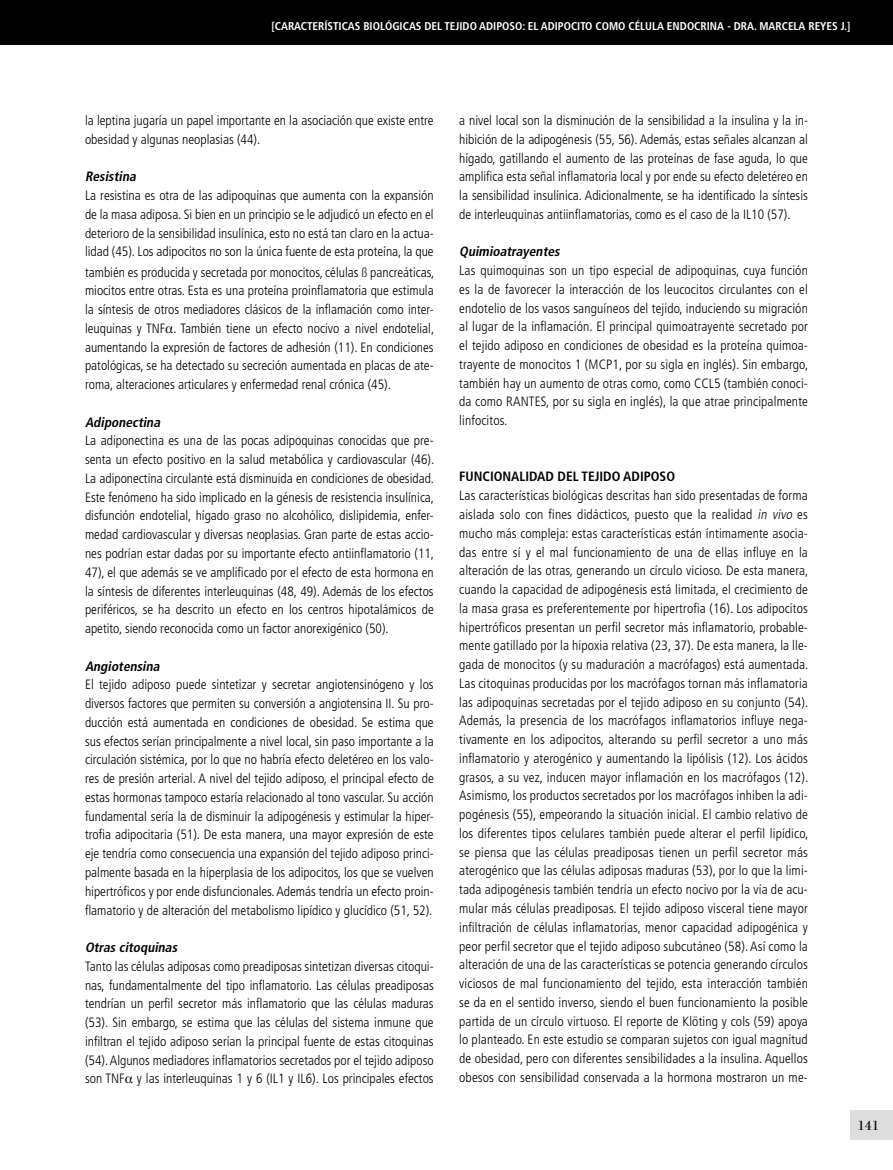
<style>
.page{position:relative;width:893px;height:1170px;background:#fff}
.page>*{position:absolute;margin:0;border:0;box-sizing:border-box;transform-origin:0 0}
.t1{font:19.5px "Filosofia Grand Caps";color:#000;scale:1.1 1}
.t2{font:300 condensed 13.5px/18.8px "Frutiger";color:#000;text-align:justify}
.t3{font:italic 700 condensed 13.5px "Frutiger";color:#000}
.t4{font:700 condensed 13.5px "Frutiger";color:#000}
.t5{font:700 condensed 11.25px "Frutiger";color:#fff}
.s1{font-weight:400;font-size:12.75px;color:#474647}
.s2{font-family:"Times";font-weight:400;font-stretch:normal}
.s3{font-style:italic}
</style>
<div class="page">
<div style="left:850px;top:1110px;width:43px;height:30px;background:#dfdedf"></div>
<div style="left:0;top:0;width:893px;height:44px;background:#000"></div>
<p class="t5" style="left:272px;top:19px;width:17px">[CARACTERÍSTICAS</p>
<p class="t5" style="left:363px;top:19px;width:7px">BIOL</p>
<p class="t5" style="left:385px;top:19px;width:14px">ÓGICAS</p>
<p class="t5" style="left:424px;top:19px;width:7px">DEL</p>
<p class="t5" style="left:444px;top:19px;width:7px">TEJIDO</p>
<p class="t5" style="left:479px;top:19px;width:8px">ADIPOSO</p>
<p class="t5" style="left:522px;top:19px;width:26px">: EL ADIPOCITO</p>
<p class="t5" style="left:595px;top:19px;width:9px">COMO</p>
<p class="t5" style="left:628px;top:19px;width:7px">CÉLULA</p>
<p class="t5" style="left:667px;top:19px;width:8px">ENDOCRINA</p>
<p class="t5" style="left:727px;top:19px;width:49px">- DRA. MARCELA</p>
<p class="t5" style="left:808px;top:19px;width:13px">REYES</p>
<p class="t5" style="left:841px;top:19px;width:11px">J.]</p>
<p class="t2" style="left:85px;top:111px;width:350px">la leptina jugaría un papel importante en la asociación que existe entre obesidad y algunas neoplasias (44).</p>
<p class="t3" style="left:85px;top:168px;width:55px">Resistina</p>
<p class="t2" style="left:85px;top:186px;width:350px">La resistina es otra de las adipoquinas que aumenta con la expansión de la masa adiposa. Si bien en un principio se le adjudicó un efecto en el deterioro de la sensibilidad insulínica, esto no está tan claro en la actua&shy;lidad (45). Los adipocitos no son la única fuente de esta proteína, la que</p>
<p class="t2" style="left:85px;top:263px;width:351px">también es producida y secretada por monocitos, células <span class="s1">ß</span> pancreáticas, miocitos entre otras. Esta es una proteína proinflamatoria que estimula la síntesis de otros mediadores clásicos de la inflamación como inter&shy;leuquinas y TNF<span class="s2">α</span>. También tiene un efecto nocivo a nivel endotelial, aumentando la expresión de factores de adhesión (11). En condiciones patológicas, se ha detectado su secreción aumentada en placas de ate&shy;roma, alteraciones articulares y enfermedad renal crónica (45).</p>
<p class="t3" style="left:85px;top:414px;width:79px">Adiponectina</p>
<p class="t2" style="left:85px;top:431px;width:351px">La adiponectina es una de las pocas adipoquinas conocidas que pre&shy;senta un efecto positivo en la salud metabólica y cardiovascular (46).<br>La adiponectina circulante está disminuida en condiciones de obesidad.<br>Este fenómeno ha sido implicado en la génesis de resistencia insulínica, disfunción endotelial, hígado graso no alcohólico, dislipidemia, enfer&shy;medad cardiovascular y diversas neoplasias. Gran parte de estas accio&shy;nes podrían estar dadas por su importante efecto antiinflamatorio (11, 47), el que además se ve amplificado por el efecto de esta hormona en la síntesis de diferentes interleuquinas (48, 49). Además de los efectos periféricos, se ha descrito un efecto en los centros hipotalámicos de apetito, siendo reconocida como un factor anorexigénico (50).</p>
<p class="t3" style="left:85px;top:657px;width:79px">Angiotensina</p>
<p class="t2" style="left:85px;top:675px;width:350px">El tejido adiposo puede sintetizar y secretar angiotensinógeno y los diversos factores que permiten su conversión a angiotensina II. Su pro&shy;ducción está aumentada en condiciones de obesidad. Se estima que sus efectos serían principalmente a nivel local, sin paso importante a la circulación sistémica, por lo que no habría efecto deletéreo en los valo&shy;res de presión arterial. A nivel del tejido adiposo, el principal efecto de estas hormonas tampoco estaría relacionado al tono vascular. Su acción fundamental sería la de disminuir la adipogénesis y estimular la hiper&shy;trofia adipocitaria (51). De esta manera, una mayor expresión de este eje tendría como consecuencia una expansión del tejido adiposo princi&shy;palmente basada en la hiperplasia de los adipocitos, los que se vuelven hipertróficos y por ende disfuncionales. Además tendría un efecto proin&shy;flamatorio y de alteración del metabolismo lipídico y glucídico (51, 52).</p>
<p class="t3" style="left:85px;top:939px;width:96px">Otras citoquinas</p>
<p class="t2" style="left:85px;top:956px;width:350px">Tanto las células adiposas como preadiposas sintetizan diversas citoqui&shy;nas, fundamentalmente del tipo inflamatorio. Las células preadiposas tendrían un perfil secretor más inflamatorio que las células maduras (53). Sin embargo, se estima que las células del sistema inmune que infiltran el tejido adiposo serían la principal fuente de estas citoquinas (54). Algunos mediadores inflamatorios secretados por el tejido adiposo son TNF<span class="s2">α</span> y las interleuquinas 1 y 6 (IL1 y IL6). Los principales efectos</p>
<p class="t2" style="left:459px;top:111px;width:350px">a nivel local son la disminución de la sensibilidad a la insulina y la in&shy;hibición de la adipogénesis (55, 56). Además, estas señales alcanzan al hígado, gatillando el aumento de las proteínas de fase aguda, lo que amplifica esta señal inflamatoria local y por ende su efecto deletéreo en la sensibilidad insulínica. Adicionalmente, se ha identificado la síntesis de interleuquinas antiinflamatorias, como es el caso de la IL10 (57).</p>
<p class="t3" style="left:459px;top:243px;width:105px">Quimioatrayentes</p>
<p class="t2" style="left:459px;top:261px;width:351px">Las quimoquinas son un tipo especial de adipoquinas, cuya función es la de favorecer la interacción de los leucocitos circulantes con el endotelio de los vasos sanguíneos del tejido, induciendo su migración al lugar de la inflamación. El principal quimoatrayente secretado por el tejido adiposo en condiciones de obesidad es la proteína quimoa&shy;trayente de monocitos 1 (MCP1, por su sigla en inglés). Sin embargo, también hay un aumento de otras como, como CCL5 (también conoci&shy;da como RANTES, por su sigla en inglés), la que atrae principalmente linfocitos.</p>
<p class="t4" style="left:459px;top:469px;width:217px">FUNCIONALIDAD DEL TEJIDO ADIPOSO</p>
<p class="t2" style="left:459px;top:486px;width:351px">Las características biológicas descritas han sido presentadas de forma aislada solo con fines didácticos, puesto que la realidad <span class="s3">in vivo</span> es mucho más compleja: estas características están íntimamente asocia&shy;das entre sí y el mal funcionamiento de una de ellas influye en la alteración de las otras, generando un círculo vicioso. De esta manera, cuando la capacidad de adipogénesis está limitada, el crecimiento de la masa grasa es preferentemente por hipertrofia (16). Los adipocitos hipertróficos presentan un perfil secretor más inflamatorio, probable&shy;mente gatillado por la hipoxia relativa (23, 37). De esta manera, la lle&shy;gada de monocitos (y su maduración a macrófagos) está aumentada.<br>Las citoquinas producidas por los macrófagos tornan más inflamatoria las adipoquinas secretadas por el tejido adiposo en su conjunto (54).<br>Además, la presencia de los macrófagos inflamatorios influye nega&shy;tivamente en los adipocitos, alterando su perfil secretor a uno más inflamatorio y aterogénico y aumentando la lipólisis (12). Los ácidos grasos, a su vez, inducen mayor inflamación en los macrófagos (12).<br>Asimismo, los productos secretados por los macrófagos inhiben la adi&shy;pogénesis (55), empeorando la situación inicial. El cambio relativo de los diferentes tipos celulares también puede alterar el perfil lipídico, se piensa que las células preadiposas tienen un perfil secretor más aterogénico que las células adiposas maduras (53), por lo que la limi&shy;tada adipogénesis también tendría un efecto nocivo por la vía de acu&shy;mular más células preadiposas. El tejido adiposo visceral tiene mayor infiltración de células inflamatorias, menor capacidad adipogénica y peor perfil secretor que el tejido adiposo subcutáneo (58). Así como la alteración de una de las características se potencia generando círculos viciosos de mal funcionamiento del tejido, esta interacción también se da en el sentido inverso, siendo el buen funcionamiento la posible partida de un círculo virtuoso. El reporte de Klöting y cols (59) apoya lo planteado. En este estudio se comparan sujetos con igual magnitud de obesidad, pero con diferentes sensibilidades a la insulina. Aquellos obesos con sensibilidad conservada a la hormona mostraron un me-</p>
<h1 class="t1" style="left:857px;top:1113px;width:22px">141</h1>
</div>
